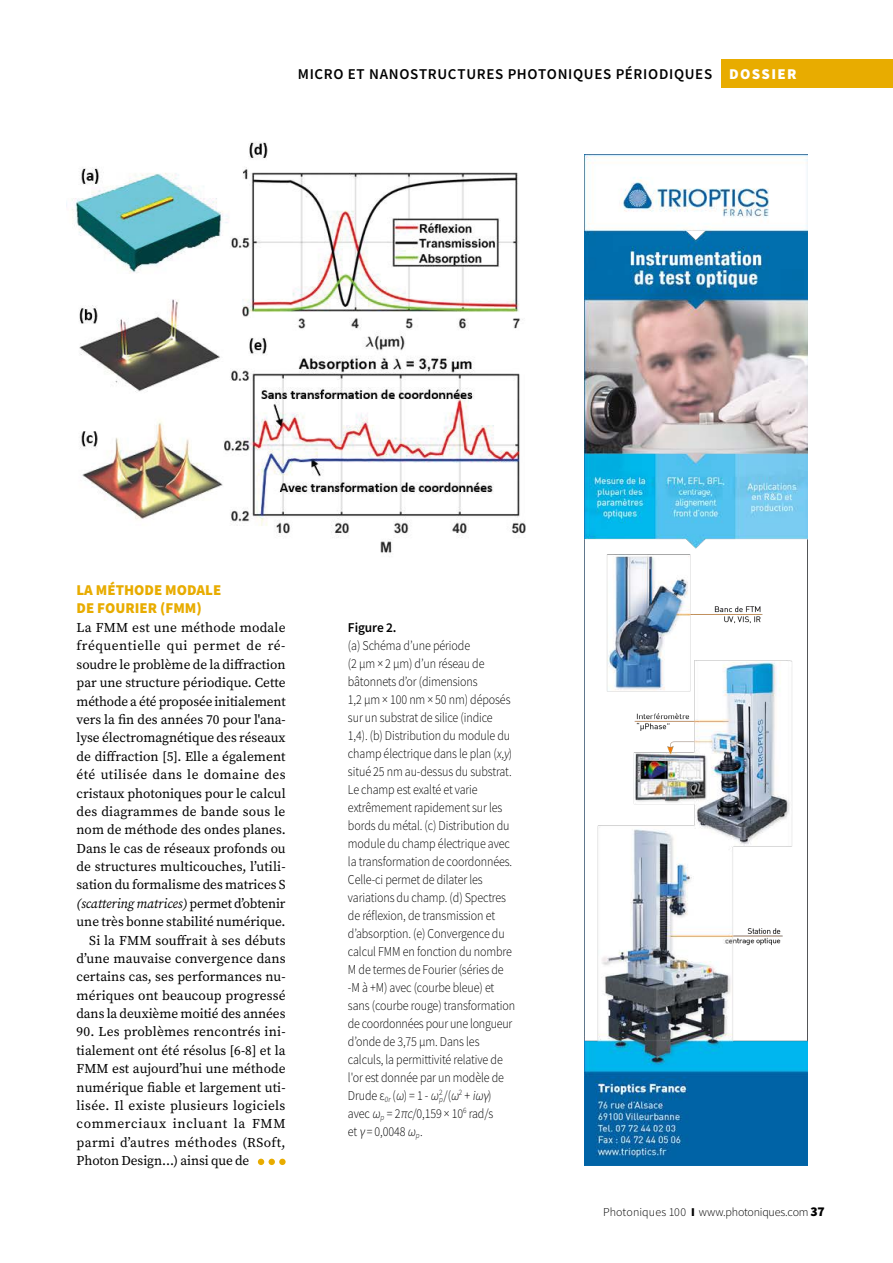
<style>
.page{position:relative;width:893px;height:1263px;background:#fff}
.page>*{position:absolute;margin:0;border:0;box-sizing:border-box;transform-origin:0 0}
.t1{font:600 15px "Source Sans Pro";color:#000}
.t2{font:900 15px/18px "Source Sans Pro";color:#e8ac00}
.t3{font:900 15px "Source Sans Pro";letter-spacing:.09em;color:#fff}
.t4{font:13.5px/18.3px "Source Serif Pro";color:#000;text-align:right}
.t5{font:300 13.5px/18px "Source Sans Pro";letter-spacing:-.01em;color:#000;scale:.89 1}
.t6{font:600 13.5px "Source Sans Pro";letter-spacing:-.01em;color:#000}
.t7{font:300 12px "Source Sans Pro";color:#000}
.s1{font-style:italic}
.s2{font-family:"Myriad Pro"}
.s3{font-weight:900}
.s4{font-weight:900;font-size:13.5px}
</style>
<div class="page">
<div style="left:721px;top:60px;width:172px;height:28px;background:#e8ac00"></div>
<img style="left:72px;top:142px;width:454px;height:411px">
<img style="left:585px;top:154px;width:223px;height:1011px">
<svg style="left:258px;top:1159px;width:17px;height:6px"></svg>
<div style="left:279px;top:1159px;width:7px;height:6px;background:#e8ac00;border-radius:50%"></div>
<p class="t1" style="left:298px;top:64px;width:10px">MICRO</p>
<p class="t1" style="left:348px;top:64px;width:32px">ET NANOSTRUCTURES</p>
<p class="t1" style="left:508px;top:64px;width:11px">PHOTONIQUES</p>
<p class="t1" style="left:616px;top:64px;width:10px">PÉRIODIQUES</p>
<p class="t3" style="left:729px;top:64px;width:69px">DOSSIER</p>
<p class="t2" style="left:77px;top:581px;width:146px">LA MÉTHODE MODALE<br>DE FOURIER (FMM)</p>
<p class="t4" style="left:77px;top:618px;width:211px">La FMM est une méthode modale fréquentielle qui permet de ré&shy;soudre le problème de la diffraction par une structure périodique. Cette méthode a été proposée initialement vers la fin des années 70 pour l'ana&shy;lyse électromagnétique des réseaux de diffraction [5]. Elle a également été utilisée dans le domaine des cristaux photoniques pour le calcul des diagrammes de bande sous le nom de méthode des ondes planes.<br>Dans le cas de réseaux profonds ou de structures multicouches, l’utili&shy;sation du formalisme des matrices S <span class="s1">(scattering matrices)</span> permet d’obtenir une très bonne stabilité numérique.<br>Si la FMM souffrait à ses débuts d’une mauvaise convergence dans certains cas, ses performances nu&shy;mériques ont beaucoup progressé dans la deuxième moitié des années</p>
<p class="t4" style="left:77px;top:1023px;width:211px;text-align:justify">90. Les problèmes rencontrés ini&shy;tialement ont été résolus [6-8] et la FMM est aujourd’hui une méthode numérique fiable et largement uti&shy;lisée. Il existe plusieurs logiciels commerciaux incluant la FMM parmi d’autres méthodes (RSoft, Photon Design…) ainsi que de</p>
<p class="t6" style="left:348px;top:618px;width:50px">FIGURE 2.</p>
<p class="t5" style="left:348px;top:636px;width:189px">(a) Schéma d’une période<br>(2 µm × 2 µm) d’un réseau de bâtonnets d’or (dimensions<br>1,2 µm × 100 nm × 50 nm) déposés sur un substrat de silice (indice<br>1,4). (b) Distribution du module du champ électrique dans le plan (x,y) situé 25 nm au-dessus du substrat.<br>Le champ est exalté et varie extrêmement rapidement sur les bords du métal. (c) Distribution du module du champ électrique avec la transformation de coordonnées.<br>Celle-ci permet de dilater les variations du champ. (d) Spectres de réflexion, de transmission et d’absorption. (e) Convergence du calcul FMM en fonction du nombre<br>M de termes de Fourier (séries de -M à +M) avec (courbe bleue) et sans (courbe rouge) transformation de coordonnées pour une longueur d’onde de 3,75 µm. Dans les calculs, la permittivité relative de l'or est donnée par un modèle de<br>Drude ε<sub>0r</sub> (ω) = 1 - ω<sup>2</sup></p>
<p class="t5" style="left:348px;top:1086px;width:165px;text-indent:91px"><sub>p</sub>/(ω<sup>2</sup> + iω<span class="s2">γ</span>) avec ω<sub>p</sub> = 2πc/0,159 × 10<sup>6</sup> rad/s et <span class="s2">γ</span> = 0,0048 ω<sub>p</sub>.</p>
<p class="t7" style="left:603px;top:1205px;width:223px">Photoniques 100 <span class="s3">I</span> www.photoniques.com <span class="s4">37</span></p>
</div>
